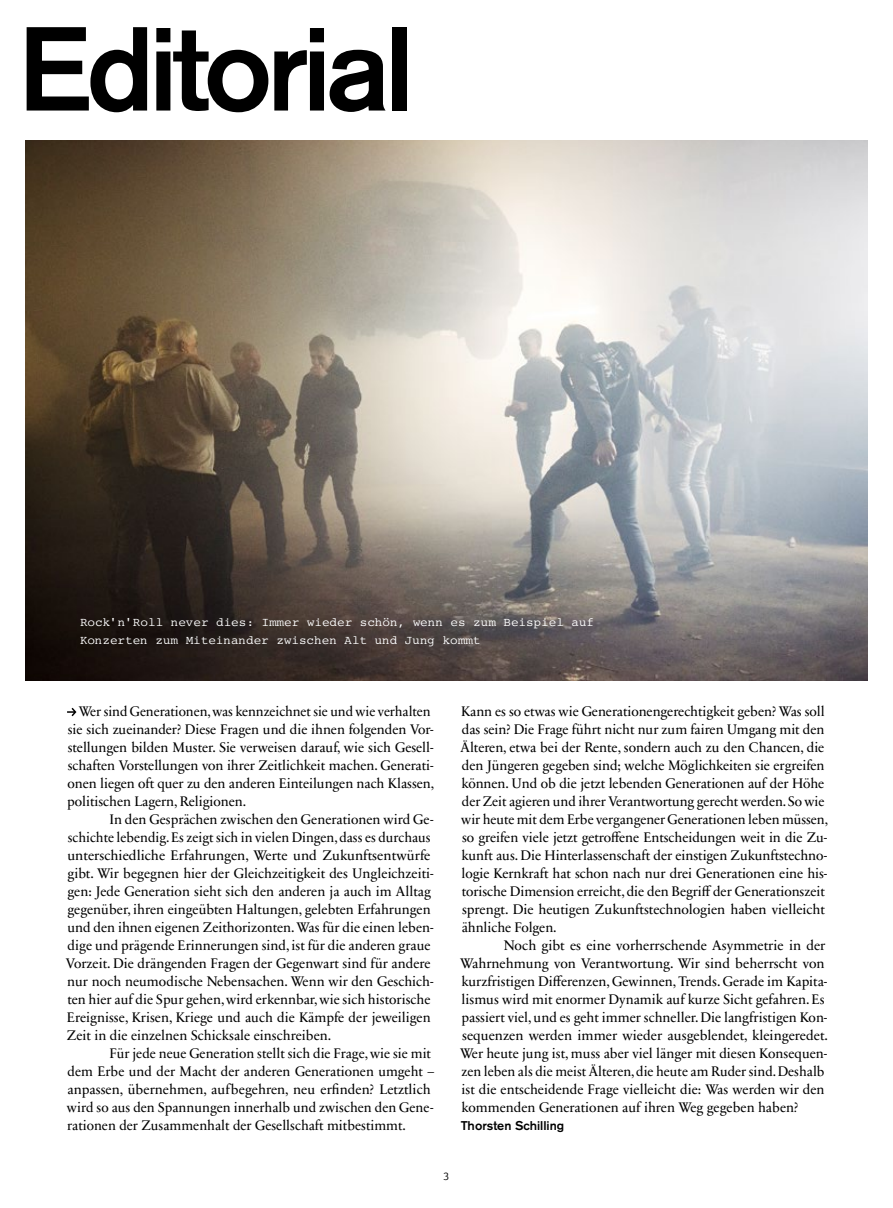
<style>
.page{position:relative;width:893px;height:1208px;background:#fff}
.page>*{position:absolute;margin:0;border:0;box-sizing:border-box;transform-origin:0 0}
.t1{font:500 118.05px "Akzidenz Grotesk BE";letter-spacing:-.05em;color:#000}
.t2{font:14.1px/18px "Sabon Next LT";color:#000}
.t3{font:14.1px/18px "Sabon Next LT";color:#000;scale:.96 1}
.t4{font:12.6px/18px "Courier LT";color:#fff}
.t5{font:500 12.6px "Akzidenz Grotesk BE";color:#000}
.t6{font:12px "Courier LT";color:#000}
</style>
<div class="page">
<img style="left:26px;top:140px;width:841px;height:540px">
<svg style="left:67px;top:707px;width:9px;height:9px"></svg>
<h1 class="t1" style="left:17px;top:-3px;width:398px">Editorial</h1>
<p class="t4" style="left:80px;top:614px;width:516px">Rock’n’Roll never dies: Immer wieder schön, wenn es zum Beispiel auf<br>Konzerten zum Miteinander zwischen Alt und Jung kommt</p>
<p class="t3" style="left:67px;top:703px;width:384px;text-indent:12px">Wer sind Generationen, was kennzeichnet sie und wie verhalten sie sich zueinander? Diese Fragen und die ihnen folgenden Vor&shy;stellungen bilden Muster. Sie verweisen darauf, wie sich Gesell&shy;schaften Vorstellungen von ihrer Zeitlichkeit machen. Generati&shy;onen liegen oft quer zu den anderen Einteilungen nach Klassen, politischen Lagern, Religionen.</p>
<p class="t2" style="left:66px;top:811px;width:369px;text-indent:44px">In den Gesprächen zwischen den Generationen wird Ge&shy;schichte lebendig. Es zeigt sich in vielen Dingen, dass es durchaus unterschiedliche Erfahrungen, Werte und Zukunftsentwürfe gibt. Wir begegnen hier der Gleichzeitigkeit des Ungleichzeiti&shy;gen: Jede Generation sieht sich den anderen ja auch im Alltag gegenüber, ihren eingeübten Haltungen, gelebten Erfahrungen und den ihnen eigenen Zeithorizonten. Was für die einen leben&shy;dige und prägende Erinnerungen sind, ist für die anderen graue Vorzeit. Die drängenden Fragen der Gegenwart sind für andere nur noch neumodische Nebensachen. Wenn wir den Geschich&shy;ten hier auf die Spur gehen, wird erkennbar, wie sich historische Ereignisse, Krisen, Kriege und auch die Kämpfe der jeweiligen Zeit in die einzelnen Schicksale einschreiben.</p>
<p class="t2" style="left:67px;top:1045px;width:369px;text-indent:43px">Für jede neue Generation stellt sich die Frage, wie sie mit dem Erbe und der Macht der anderen Generationen umgeht – anpassen, übernehmen, aufbegehren, neu erfinden? Letztlich wird so aus den Spannungen innerhalb und zwischen den Gene&shy;rationen der Zusammenhalt der Gesellschaft mitbestimmt.</p>
<p class="t2" style="left:461px;top:703px;width:369px">Kann es so etwas wie Generationengerechtigkeit geben? Was soll das sein? Die Frage führt nicht nur zum fairen Umgang mit den Älteren, etwa bei der Rente, sondern auch zu den Chancen, die den Jüngeren gegeben sind; welche Möglichkeiten sie ergreifen können. Und ob die jetzt lebenden Generationen auf der Höhe der Zeit agieren und ihrer Verantwortung gerecht werden. So wie wir heute mit dem Erbe vergangener Generationen leben müssen, so greifen viele jetzt getroffene Entscheidungen weit in die Zu&shy;kunft aus. Die Hinterlassenschaft der einstigen Zukunftstechno&shy;logie Kernkraft hat schon nach nur drei Generationen eine his&shy;torische Dimension erreicht, die den Begriff der Generationszeit sprengt. Die heutigen Zukunftstechnologien haben vielleicht ähnliche Folgen.</p>
<p class="t2" style="left:460px;top:937px;width:370px;text-indent:44px">Noch gibt es eine vorherrschende Asymmetrie in der Wahrnehmung von Verantwortung. Wir sind beherrscht von kurzfristigen Differenzen, Gewinnen, Trends. Gerade im Kapita&shy;lismus wird mit enormer Dynamik auf kurze Sicht gefahren. Es passiert viel, und es geht immer schneller. Die langfristigen Kon&shy;sequenzen werden immer wieder ausgeblendet, kleingeredet.<br>Wer heute jung ist, muss aber viel länger mit diesen Konsequen&shy;zen leben als die meist Älteren, die heute am Ruder sind. Deshalb ist die entscheidende Frage vielleicht die: Was werden wir den kommenden Generationen auf ihren Weg gegeben haben?</p>
<p class="t5" style="left:461px;top:1118px;width:105px">Thorsten Schilling</p>
<p class="t6" style="left:443px;top:1170px;width:9px">3</p>
</div>
